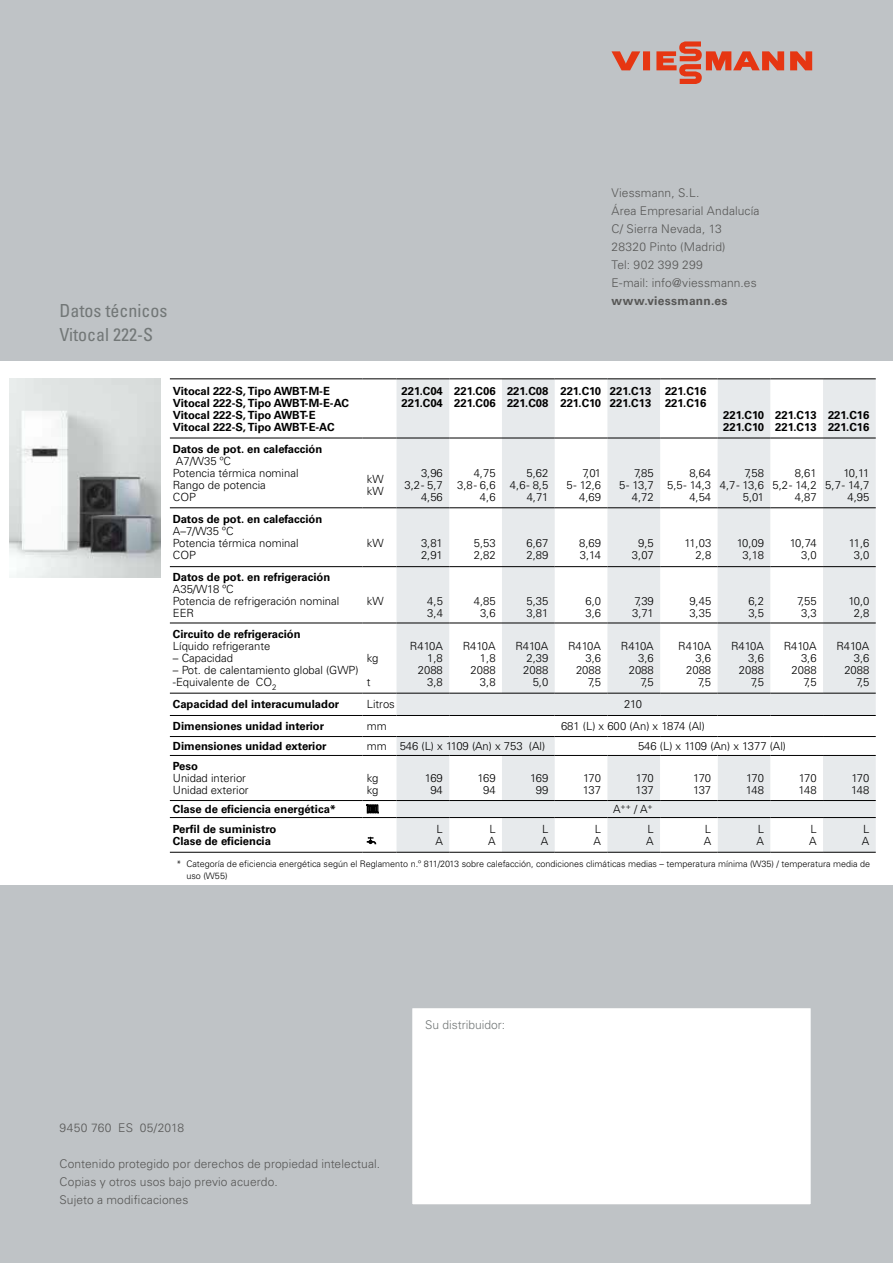
<style>
.page{position:relative;width:893px;height:1263px;background:#bfc3c6}
.page>*{position:absolute;margin:0;border:0;box-sizing:border-box;transform-origin:0 0}
.t1{font:condensed 18px/24px "Univers LTCYR 57";color:#727777}
.t2{font:300 12px/18px "Univers LTCYR 45";letter-spacing:.01em;color:#575756}
.t3{font:700 12px "Univers LTCYR 65";letter-spacing:.025em;color:#575756}
.t4{font:300 12px "Univers LTCYR 45";color:#727777}
.t5{font:300 11.25px/12px "Univers LTCYR 45";color:#000}
.t6{font:700 11.25px/12px "Univers LTCYR 65";color:#000}
.t7{font:300 9px/12px "Univers LTCYR 45";color:#000}
</style>
<div class="page">
<div style="left:0;top:361px;width:893px;height:523px;background:#fff"></div>
<div style="left:411px;top:1007px;width:401px;height:199px;background:#fff;border:2px solid #bfc3c6"></div>
<img style="left:10px;top:378px;width:150px;height:199px">
<svg style="left:611px;top:41px;width:201px;height:43px"></svg>
<hr style="left:170px;top:378px;width:192px;height:1px;background:#000">
<hr style="left:362px;top:378px;width:34px;height:1px;background:#000">
<hr style="left:396px;top:378px;width:53px;height:1px;background:#000">
<hr style="left:449px;top:378px;width:53px;height:1px;background:#000">
<hr style="left:502px;top:378px;width:53px;height:1px;background:#000">
<hr style="left:555px;top:378px;width:52px;height:1px;background:#000">
<hr style="left:607px;top:378px;width:53px;height:1px;background:#000">
<hr style="left:660px;top:378px;width:58px;height:1px;background:#000">
<hr style="left:718px;top:378px;width:52px;height:1px;background:#000">
<hr style="left:770px;top:378px;width:53px;height:1px;background:#000">
<hr style="left:823px;top:378px;width:53px;height:1px;background:#000">
<hr style="left:170px;top:852px;width:192px;height:1px;background:#000">
<hr style="left:362px;top:852px;width:34px;height:1px;background:#000">
<hr style="left:396px;top:852px;width:53px;height:1px;background:#000">
<hr style="left:449px;top:852px;width:53px;height:1px;background:#000">
<hr style="left:502px;top:852px;width:53px;height:1px;background:#000">
<hr style="left:555px;top:852px;width:52px;height:1px;background:#000">
<hr style="left:607px;top:852px;width:53px;height:1px;background:#000">
<hr style="left:660px;top:852px;width:58px;height:1px;background:#000">
<hr style="left:718px;top:852px;width:52px;height:1px;background:#000">
<hr style="left:770px;top:852px;width:53px;height:1px;background:#000">
<hr style="left:823px;top:852px;width:53px;height:1px;background:#000">
<svg style="left:170px;top:379px;width:706px;height:473px"></svg>
<h1 class="t1" style="left:60px;top:298px;width:109px">Datos técnicos<br>Vitocal 222-S</h1>
<p class="t2" style="left:611px;top:183px;width:150px">Viessmann, S.L.<br>Área Empresarial Andalucía<br>C/ Sierra Nevada, 13<br>28320 Pinto (Madrid)<br>Tel: 902 399 299<br>E-mail: info@viessmann.es</p>
<p class="t3" style="left:611px;top:292px;width:117px">www.viessmann.es</p>
<p class="t6" style="left:173px;top:384px;width:178px">Vitocal 222-S, Tipo AWBT-M-E<br>Vitocal 222-S, Tipo AWBT-M-E-AC<br>Vitocal 222-S, Tipo AWBT-E<br>Vitocal 222-S, Tipo AWBT-E-AC</p>
<p class="t6" style="left:401px;top:384px;width:43px">221.C04<br>221.C04</p>
<p class="t6" style="left:454px;top:384px;width:43px">221.C06<br>221.C06</p>
<p class="t6" style="left:507px;top:384px;width:43px">221.C08<br>221.C08</p>
<p class="t6" style="left:560px;top:384px;width:42px">221.C10<br>221.C10</p>
<p class="t6" style="left:610px;top:384px;width:43px">221.C13<br>221.C13</p>
<p class="t6" style="left:665px;top:384px;width:43px">221.C16<br>221.C16</p>
<p class="t6" style="left:723px;top:408px;width:42px">221.C10<br>221.C10</p>
<p class="t6" style="left:775px;top:408px;width:43px">221.C13<br>221.C13</p>
<p class="t6" style="left:828px;top:408px;width:43px">221.C16<br>221.C16</p>
<p class="t6" style="left:173px;top:442px;width:151px">Datos de pot. en calefacción</p>
<p class="t5" style="left:173px;top:455px;width:127px">A7/W35 ºC<br>Potencia térmica nominal<br>Rango de potencia<br>COP</p>
<p class="t6" style="left:173px;top:513px;width:151px">Datos de pot. en calefacción</p>
<p class="t5" style="left:173px;top:525px;width:127px">A–7/W35 ºC<br>Potencia térmica nominal<br>COP</p>
<p class="t6" style="left:173px;top:570px;width:159px">Datos de pot. en refrigeración</p>
<p class="t5" style="left:173px;top:583px;width:168px">A35/W18 ºC<br>Potencia de refrigeración nominal<br>EER</p>
<p class="t6" style="left:173px;top:628px;width:129px">Circuito de refrigeración</p>
<p class="t5" style="left:173px;top:640px;width:99px">Líquido refrigerante</p>
<p class="t5" style="left:173px;top:652px;width:62px">– Capacidad</p>
<p class="t5" style="left:173px;top:664px;width:187px">– Pot. de calentamiento global (GWP) -Equivalente de CO<sub>2</sub></p>
<p class="t5" style="left:367px;top:473px;width:18px">kW kW</p>
<p class="t5" style="left:404px;top:467px;width:40px;text-align:right">3,96<br>3,2 - 5,7<br>4,56</p>
<p class="t5" style="left:457px;top:467px;width:40px;text-align:right">4,75<br>3,8 - 6,6<br>4,6</p>
<p class="t5" style="left:510px;top:467px;width:40px;text-align:right">5,62<br>4,6 - 8,5<br>4,71</p>
<p class="t5" style="left:566px;top:467px;width:36px;text-align:right">7,01<br>5 - 12,6<br>4,69</p>
<p class="t5" style="left:619px;top:467px;width:36px;text-align:right">7,85<br>5 - 13,7<br>4,72</p>
<p class="t5" style="left:667px;top:467px;width:46px;text-align:right">8,64<br>5,5 - 14,3<br>4,54</p>
<p class="t5" style="left:720px;top:467px;width:46px;text-align:right">7,58<br>4,7 - 13,6<br>5,01</p>
<p class="t5" style="left:773px;top:467px;width:46px;text-align:right">8,61<br>5,2 - 14,2<br>4,87</p>
<p class="t5" style="left:825px;top:467px;width:46px;text-align:right">10,11<br>5,7 - 14,7<br>4,95</p>
<p class="t5" style="left:367px;top:537px;width:18px">kW</p>
<p class="t5" style="left:421px;top:537px;width:23px">3,81<br>2,91</p>
<p class="t5" style="left:474px;top:537px;width:23px">5,53<br>2,82</p>
<p class="t5" style="left:526px;top:537px;width:23px">6,67<br>2,89</p>
<p class="t5" style="left:579px;top:537px;width:23px">8,69<br>3,14</p>
<p class="t5" style="left:632px;top:537px;width:23px;text-align:center">9,5<br>3,07</p>
<p class="t5" style="left:684px;top:537px;width:28px;text-align:right">11,03<br>2,8</p>
<p class="t5" style="left:737px;top:537px;width:29px;text-align:center">10,09<br>3,18</p>
<p class="t5" style="left:790px;top:537px;width:28px;text-align:right">10,74<br>3,0</p>
<p class="t5" style="left:849px;top:537px;width:22px;text-align:center">11,6<br>3,0</p>
<p class="t5" style="left:367px;top:595px;width:18px">kW</p>
<p class="t5" style="left:427px;top:595px;width:17px">4,5<br>3,4</p>
<p class="t5" style="left:474px;top:595px;width:23px;text-align:center">4,85<br>3,6</p>
<p class="t5" style="left:526px;top:595px;width:23px">5,35<br>3,81</p>
<p class="t5" style="left:585px;top:595px;width:17px">6,0<br>3,6</p>
<p class="t5" style="left:632px;top:595px;width:23px">7,39<br>3,71</p>
<p class="t5" style="left:689px;top:595px;width:23px">9,45<br>3,35</p>
<p class="t5" style="left:748px;top:595px;width:17px">6,2<br>3,5</p>
<p class="t5" style="left:797px;top:595px;width:21px;text-align:center">7,55<br>3,3</p>
<p class="t5" style="left:848px;top:595px;width:23px;text-align:center">10,0<br>2,8</p>
<p class="t5" style="left:367px;top:646px;width:13px;line-height:24px">kg t</p>
<p class="t5" style="left:410px;top:640px;width:34px;text-align:right">R410A<br>1,8<br>2088<br>3,8</p>
<p class="t5" style="left:463px;top:640px;width:34px;text-align:right">R410A<br>1,8<br>2088<br>3,8</p>
<p class="t5" style="left:515px;top:640px;width:34px;text-align:right">R410A<br>2,39<br>2088<br>5,0</p>
<p class="t5" style="left:568px;top:640px;width:34px;text-align:right">R410A<br>3,6<br>2088<br>7,5</p>
<p class="t5" style="left:621px;top:640px;width:34px;text-align:right">R410A<br>3,6<br>2088<br>7,5</p>
<p class="t5" style="left:678px;top:640px;width:34px;text-align:right">R410A<br>3,6<br>2088<br>7,5</p>
<p class="t5" style="left:731px;top:640px;width:34px;text-align:right">R410A<br>3,6<br>2088<br>7,5</p>
<p class="t5" style="left:784px;top:640px;width:34px;text-align:right">R410A<br>3,6<br>2088<br>7,5</p>
<p class="t5" style="left:836px;top:640px;width:34px;text-align:right">R410A<br>3,6<br>2088<br>7,5</p>
<p class="t6" style="left:173px;top:698px;width:168px">Capacidad del interacumulador</p>
<p class="t5" style="left:367px;top:698px;width:30px">Litros</p>
<p class="t5" style="left:624px;top:698px;width:19px">210</p>
<p class="t6" style="left:173px;top:720px;width:153px">Dimensiones unidad interior</p>
<p class="t5" style="left:367px;top:720px;width:22px">mm</p>
<p class="t5" style="left:561px;top:720px;width:145px">681 (L) x 600 (An) x 1874 (Al)</p>
<p class="t6" style="left:173px;top:740px;width:155px">Dimensiones unidad exterior</p>
<p class="t5" style="left:367px;top:740px;width:180px">mm 546 (L) x 1109 (An) x 753 (Al)</p>
<p class="t5" style="left:638px;top:740px;width:150px">546 (L) x 1109 (An) x 1377 (Al)</p>
<p class="t6" style="left:173px;top:760px;width:27px">Peso</p>
<p class="t5" style="left:173px;top:772px;width:77px">Unidad interior<br>Unidad exterior</p>
<p class="t5" style="left:367px;top:772px;width:13px">kg kg</p>
<p class="t5" style="left:425px;top:772px;width:20px;text-align:center">169<br>94</p>
<p class="t5" style="left:477px;top:772px;width:20px;text-align:center">169<br>94</p>
<p class="t5" style="left:530px;top:772px;width:20px;text-align:center">169<br>99</p>
<p class="t5" style="left:583px;top:772px;width:20px">170<br>137</p>
<p class="t5" style="left:636px;top:772px;width:20px">170<br>137</p>
<p class="t5" style="left:693px;top:772px;width:20px">170<br>137</p>
<p class="t5" style="left:746px;top:772px;width:20px">170<br>148</p>
<p class="t5" style="left:798px;top:772px;width:20px">170<br>148</p>
<p class="t5" style="left:851px;top:772px;width:20px">170<br>148</p>
<p class="t6" style="left:173px;top:803px;width:165px">Clase de eficiencia energética*</p>
<p class="t5" style="left:613px;top:803px;width:41px">A<sup>++</sup> / A<sup>+</sup></p>
<p class="t6" style="left:173px;top:822px;width:105px">Perfil de suministro<br>Clase de eficiencia</p>
<p class="t5" style="left:435px;top:822px;width:9px">L<br>A</p>
<p class="t5" style="left:488px;top:822px;width:9px">L<br>A</p>
<p class="t5" style="left:541px;top:822px;width:9px">L<br>A</p>
<p class="t5" style="left:594px;top:822px;width:9px">L<br>A</p>
<p class="t5" style="left:646px;top:822px;width:9px">L<br>A</p>
<p class="t5" style="left:704px;top:822px;width:9px">L<br>A</p>
<p class="t5" style="left:756px;top:822px;width:9px">L<br>A</p>
<p class="t5" style="left:809px;top:822px;width:9px">L<br>A</p>
<p class="t5" style="left:862px;top:822px;width:9px">L<br>A</p>
<p class="t7" style="left:186px;top:857px;width:685px;text-indent:-10px">* Categoría de eficiencia energética según el Reglamento n.º 811/2013 sobre calefacción, condiciones climáticas medias – temperatura mínima (W35) / temperatura media de uso (W55)</p>
<p class="t2" style="left:60px;top:1119px;width:126px">9450 760 ES 05/2018</p>
<p class="t2" style="left:60px;top:1155px;width:322px">Contenido protegido por derechos de propiedad intelectual.<br>Copias y otros usos bajo previo acuerdo.<br>Sujeto a modificaciones</p>
<p class="t4" style="left:425px;top:1017px;width:82px">Su distribuidor:</p>
</div>
